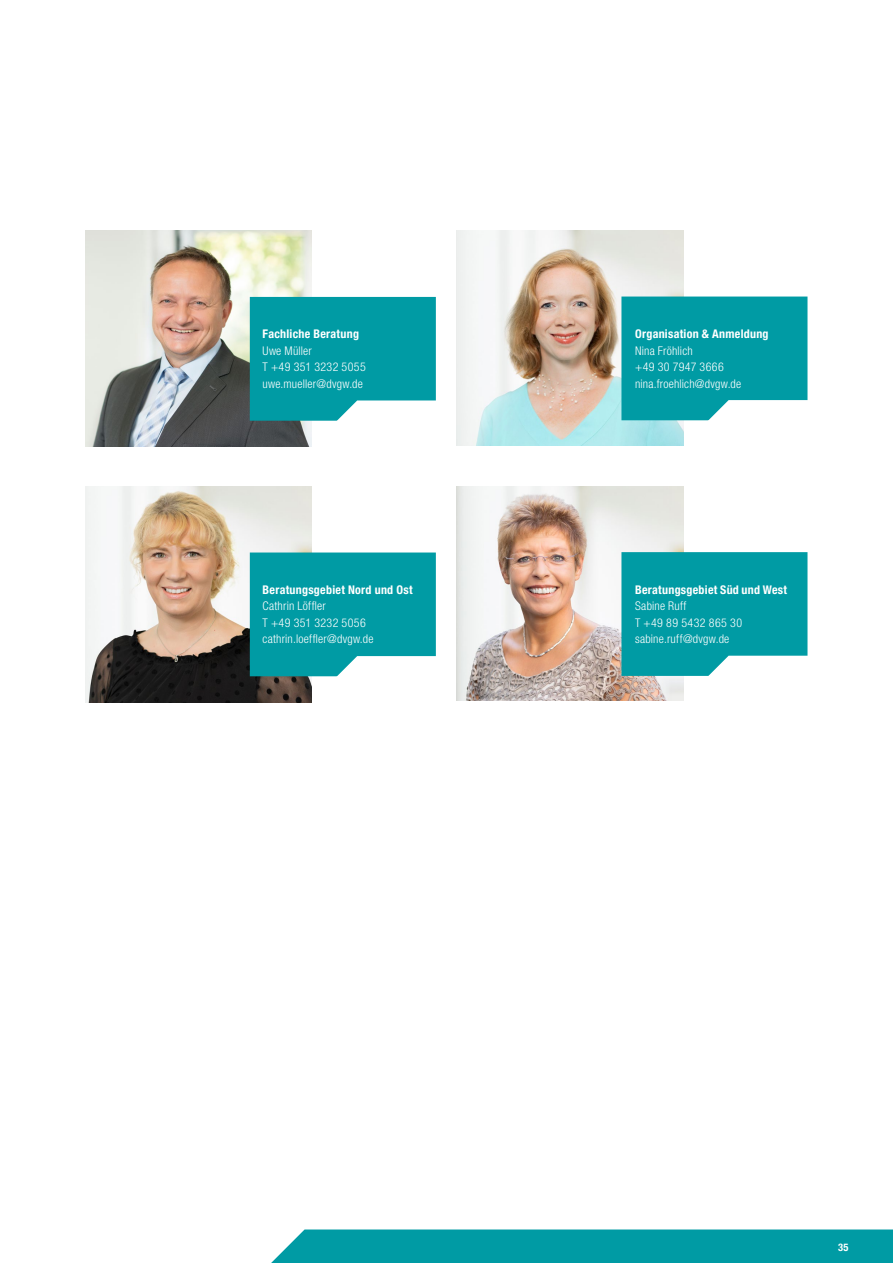
<style>
.page{position:relative;width:893px;height:1263px;background:#fff}
.page>*{position:absolute;margin:0;border:0;box-sizing:border-box;transform-origin:0 0}
.t1{font:300 condensed 12px/16.5px "Helvetica Neue LT Pro";letter-spacing:.02em;color:#fff}
.t2{font:700 condensed 12px "Helvetica Neue LT Pro";letter-spacing:.025em;color:#fff}
.t3{font:700 condensed 10.5px "Helvetica Neue LT Pro";color:#fff}
</style>
<div class="page">
<div style="left:271px;top:1229px;width:622px;height:34px;background:#009ba4"></div>
<img style="left:85px;top:231px;width:227px;height:216px">
<svg style="left:250px;top:297px;width:186px;height:125px;background:#16a3ab"></svg>
<img style="left:457px;top:231px;width:226px;height:214px">
<svg style="left:621px;top:297px;width:187px;height:124px;background:#16a3ab"></svg>
<img style="left:85px;top:486px;width:227px;height:216px">
<svg style="left:250px;top:552px;width:186px;height:125px;background:#15a3ab"></svg>
<img style="left:457px;top:486px;width:226px;height:215px">
<svg style="left:621px;top:552px;width:187px;height:125px;background:#17a3ac"></svg>
<p class="t2" style="left:263px;top:327px;width:98px">Fachliche Beratung</p>
<p class="t1" style="left:263px;top:342px;width:105px">Uwe Müller<br>T +49 351 3232 5055 uwe.mueller@dvgw.de</p>
<p class="t2" style="left:263px;top:582px;width:152px">Beratungsgebiet Nord und Ost</p>
<p class="t1" style="left:263px;top:598px;width:113px">Cathrin Löffler<br>T +49 351 3232 5056 cathrin.loeffler@dvgw.de</p>
<p class="t2" style="left:635px;top:327px;width:135px">Organisation &amp; Anmeldung</p>
<p class="t1" style="left:635px;top:342px;width:108px">Nina Fröhlich<br>+49 30 7947 3666 nina.froehlich@dvgw.de</p>
<p class="t2" style="left:635px;top:582px;width:154px">Beratungsgebiet Süd und West</p>
<p class="t1" style="left:635px;top:598px;width:108px">Sabine Ruff<br>T +49 89 5432 865 30 sabine.ruff@dvgw.de</p>
<p class="t3" style="left:838px;top:1241px;width:12px">35</p>
</div>
